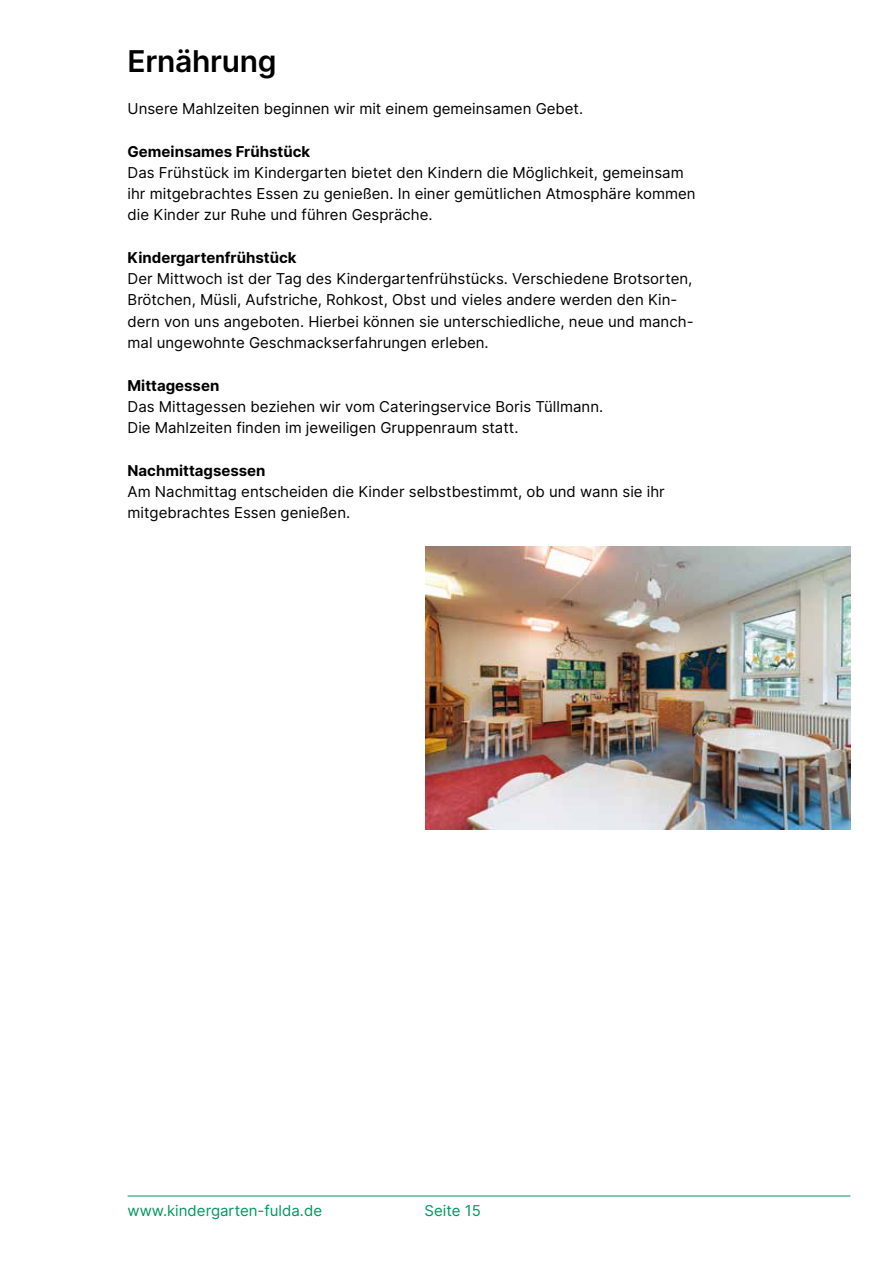
<style>
.page{position:relative;width:893px;height:1263px;background:#fff}
.page>*{position:absolute;margin:0;border:0;box-sizing:border-box;transform-origin:0 0}
.t1{font:600 30px "Inter";letter-spacing:-.01em;color:#000}
.t2{font:15px/21.3px "Inter";color:#000}
.t3{font:700 15px "Inter";color:#000}
.t4{font:15px "Inter";color:#00975f}
</style>
<div class="page">
<hr style="left:128px;top:1196px;width:722px;height:1px;background:#00975f">
<img style="left:425px;top:546px;width:425px;height:284px">
<h1 class="t1" style="left:128px;top:38px;width:150px">Ernährung</h1>
<p class="t2" style="left:128px;top:98px;width:457px">Unsere Mahlzeiten beginnen wir mit einem gemeinsamen Gebet.</p>
<p class="t3" style="left:128px;top:140px;width:184px">Gemeinsames Frühstück</p>
<p class="t2" style="left:128px;top:161px;width:570px">Das Frühstück im Kindergarten bietet den Kindern die Möglichkeit, gemeinsam ihr mitgebrachtes Essen zu genießen. In einer gemütlichen Atmosphäre kommen die Kinder zur Ruhe und führen Gespräche.</p>
<p class="t3" style="left:128px;top:246px;width:171px">Kindergartenfrühstück</p>
<p class="t2" style="left:128px;top:268px;width:567px">Der Mittwoch ist der Tag des Kindergartenfrühstücks. Verschiedene Brotsorten, Brötchen, Müsli, Aufstriche, Rohkost, Obst und vieles andere werden den Kin&shy;dern von uns angeboten. Hierbei können sie unterschiedliche, neue und manch&shy;mal ungewohnte Geschmackserfahrungen erleben.</p>
<p class="t3" style="left:128px;top:374px;width:93px">Mittagessen</p>
<p class="t2" style="left:128px;top:395px;width:477px">Das Mittagessen beziehen wir vom Cateringservice Boris Tüllmann.<br>Die Mahlzeiten finden im jeweiligen Gruppenraum statt.</p>
<p class="t3" style="left:128px;top:459px;width:140px">Nachmittagsessen</p>
<p class="t2" style="left:128px;top:480px;width:539px">Am Nachmittag entscheiden die Kinder selbstbestimmt, ob und wann sie ihr mitgebrachtes Essen genießen.</p>
<p class="t4" style="left:128px;top:1199px;width:196px">www.kindergarten-fulda.de</p>
<p class="t4" style="left:424px;top:1199px;width:58px">Seite 15</p>
</div>
